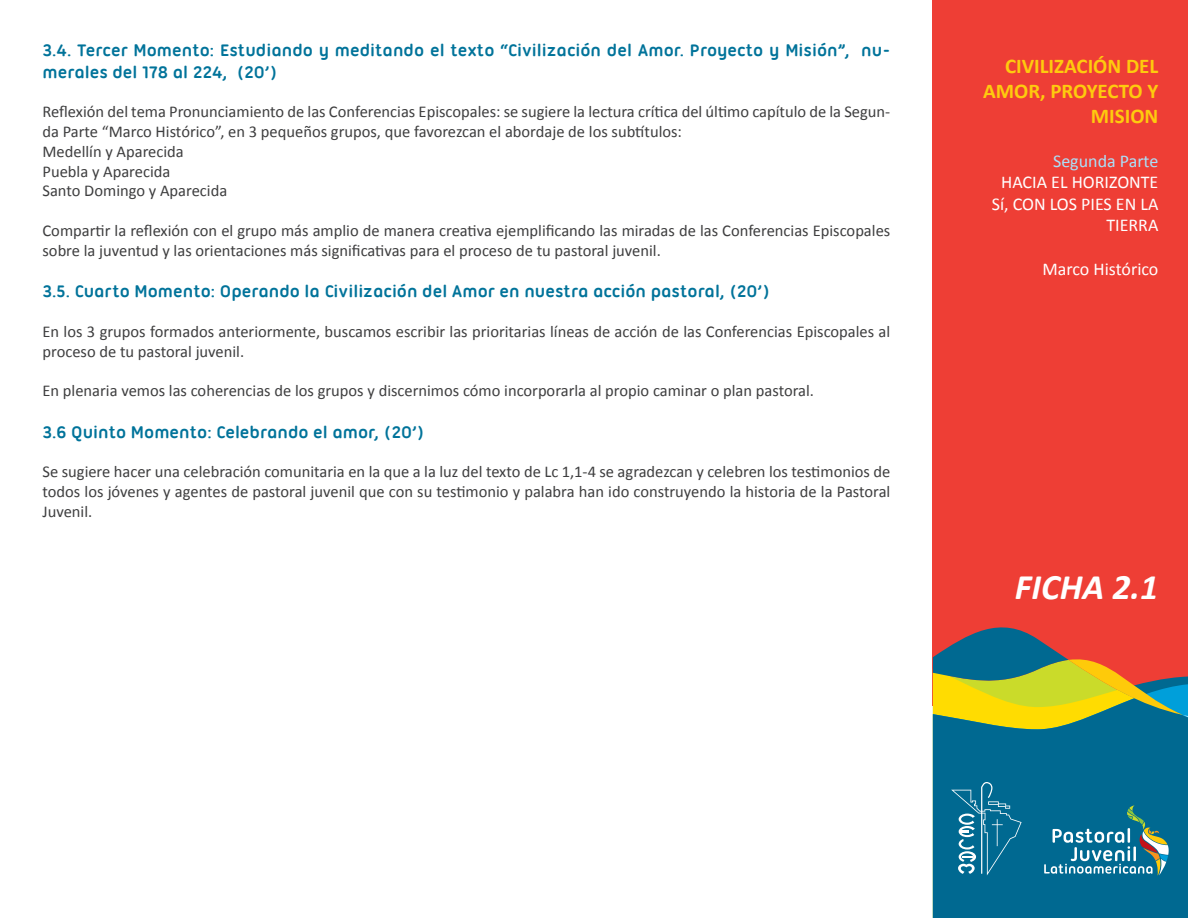
<style>
.page{position:relative;width:1188px;height:918px;background:#fff}
.page>*{position:absolute;margin:0;border:0;box-sizing:border-box;transform-origin:0 0}
.t1{font:italic 700 36px "Calibri";color:#fff}
.t2{font:700 21px/25.2px "Calibri";color:#fecb0e;text-align:right}
.subtitulo_3{font:700 18px/21.6px "Ubuntu Titling";color:#00739a}
.t3{font:18px/21.6px "Calibri";color:#fff;text-align:right}
.t4{font:18px "Calibri";color:#aae0f9}
.texto{font:16.5px/19.8px "Calibri";color:#3e3e3f}
</style>
<div class="page">
<div style="left:933px;top:0;width:255px;height:705px;background:#ee3e35"></div>
<div style="left:933px;top:717px;width:255px;height:201px;background:#006991"></div>
<svg style="left:933px;top:627px;width:255px;height:90px"></svg>
<svg style="left:951px;top:782px;width:71px;height:93px"></svg>
<svg style="left:1044px;top:805px;width:125px;height:70px"></svg>
<p class="subtitulo_3" style="left:43px;top:39px;width:849px">3.4. Tercer Momento: Estudiando y meditando el texto “Civilización del Amor. Proyecto y Misión”, nu&shy;merales del 178 al 224, (20’)</p>
<p class="texto" style="left:43px;top:101px;width:849px">Reflexión del tema Pronunciamiento de las Conferencias Episcopales: se sugiere la lectura crítica del último capítulo de la Segun&shy;da Parte “Marco Histórico”, en 3 pequeños grupos, que favorezcan el abordaje de los subtítulos:</p>
<p class="texto" style="left:43px;top:141px;width:143px">Medellín y Aparecida</p>
<p class="texto" style="left:43px;top:160px;width:129px">Puebla y Aparecida</p>
<p class="texto" style="left:43px;top:180px;width:186px">Santo Domingo y Aparecida</p>
<p class="texto" style="left:43px;top:220px;width:849px">Compartir la reflexión con el grupo más amplio de manera creativa ejemplificando las miradas de las Conferencias Episcopales sobre la juventud y las orientaciones más significativas para el proceso de tu pastoral juvenil.</p>
<p class="subtitulo_3" style="left:43px;top:280px;width:729px">3.5. Cuarto Momento: Operando la Civilización del Amor en nuestra acción pastoral, (20’)</p>
<p class="texto" style="left:43px;top:321px;width:849px">En los 3 grupos formados anteriormente, buscamos escribir las prioritarias líneas de acción de las Conferencias Episcopales al proceso de tu pastoral juvenil.</p>
<p class="texto" style="left:43px;top:380px;width:773px">En plenaria vemos las coherencias de los grupos y discernimos cómo incorporarla al propio caminar o plan pastoral.</p>
<p class="subtitulo_3" style="left:43px;top:421px;width:383px">3.6 Quinto Momento: Celebrando el amor, (20’)</p>
<p class="texto" style="left:43px;top:461px;width:849px;text-align:justify">Se sugiere hacer una celebración comunitaria en la que a la luz del texto de Lc 1,1-4 se agradezcan y celebren los testimonios de todos los jóvenes y agentes de pastoral juvenil que con su testimonio y palabra han ido construyendo la historia de la Pastoral Juvenil.</p>
<p class="t2" style="left:983px;top:52px;width:177px">CIVILIZACIÓN DEL<br>AMOR, PROYECTO Y<br>MISION</p>
<p class="t4" style="left:1053px;top:149px;width:107px">Segunda Parte</p>
<p class="t3" style="left:992px;top:171px;width:168px">HACIA EL HORIZONTE<br>Sí, CON LOS PIES EN LA<br>TIERRA</p>
<p class="t3" style="left:1043px;top:257px;width:117px">Marco Histórico</p>
<h1 class="t1" style="left:1015px;top:564px;width:145px">FICHA 2.1</h1>
</div>
